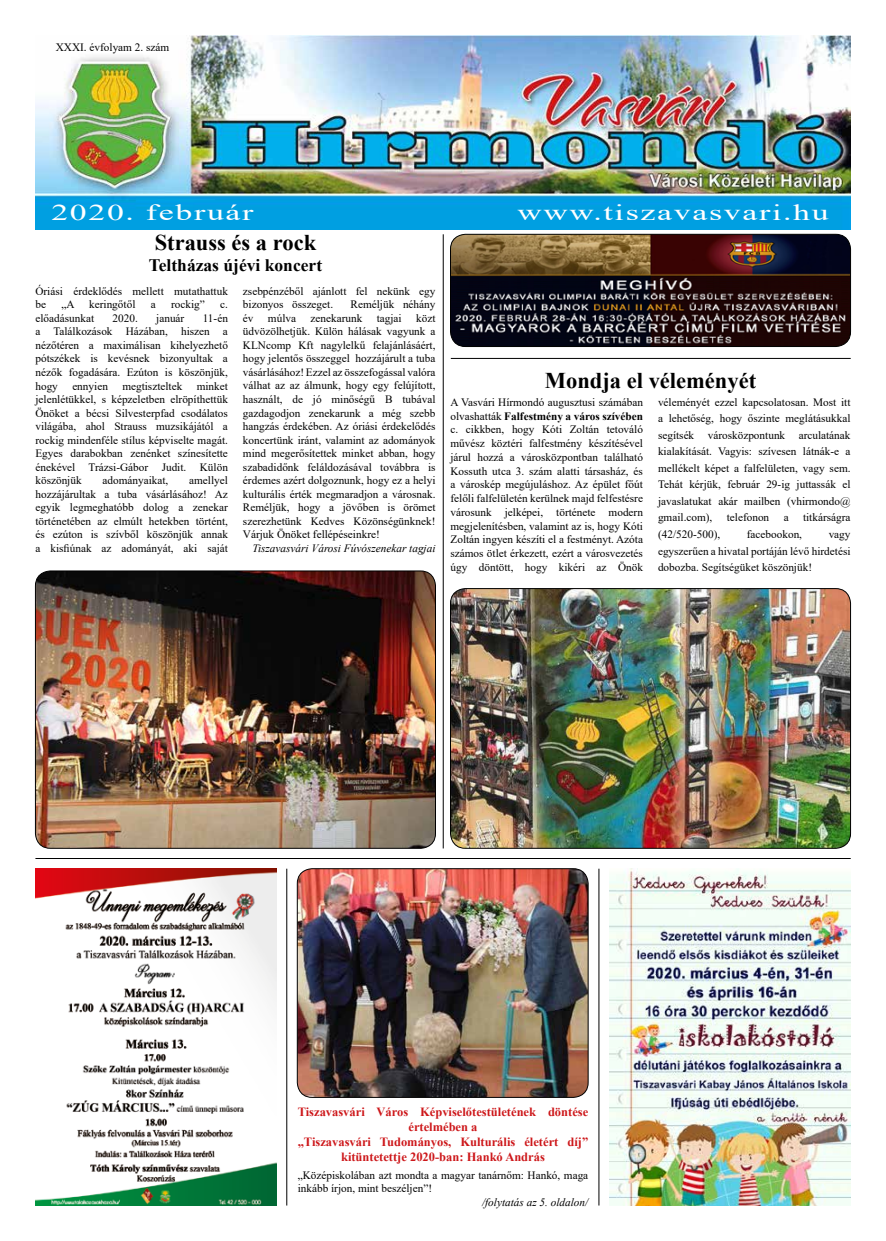
<style>
.page{position:relative;width:886px;height:1241px;background:#fff}
.page>*{position:absolute;margin:0;border:0;box-sizing:border-box;transform-origin:0 0}
.t1{font:700 22.5px "Times New Roman";color:#000}
.t2{font:22.5px "Times New Roman";letter-spacing:.05em;color:#fff;scale:1.5 1}
.t3{font:700 17.5px "Times New Roman";color:#000}
.t4{font:700 12.5px/15px "Times New Roman";color:#cd171a;text-align:center}
.t5{font:11.25px/13.5px "Times New Roman";color:#000;text-align:justify}
.t6{font:italic 11.25px "Times New Roman";color:#000}
.s1{font-weight:700}
</style>
<div class="page">
<img style="left:35px;top:35px;width:815px;height:195px">
<img style="left:451px;top:234px;width:399px;height:112px">
<div style="left:450px;top:234px;width:401px;height:112px;border:1px solid #000;border-radius:15px"></div>
<img style="left:450px;top:588px;width:400px;height:260px">
<div style="left:450px;top:588px;width:401px;height:260px;border:1px solid #000;border-radius:15px"></div>
<img style="left:297px;top:868px;width:291px;height:229px">
<div style="left:297px;top:868px;width:291px;height:229px;border:1px solid #000;border-radius:15px"></div>
<img style="left:35px;top:572px;width:400px;height:276px">
<div style="left:35px;top:570px;width:401px;height:278px;border:1px solid #000;border-radius:15px"></div>
<img style="left:609px;top:868px;width:241px;height:337px">
<img style="left:35px;top:868px;width:241px;height:337px">
<hr style="left:443px;top:234px;width:1px;height:614px;background:#000">
<hr style="left:286px;top:868px;width:1px;height:337px;background:#000">
<hr style="left:599px;top:868px;width:1px;height:337px;background:#000">
<hr style="left:451px;top:358px;width:400px;height:1px;background:#000">
<hr style="left:35px;top:858px;width:816px;height:1px;background:#000">
<p class="t5" style="left:56px;top:40px;width:115px">XXXI. évfolyam 2. szám</p>
<h1 class="t2" style="left:51px;top:197px;width:136px">2020. február</h1>
<h1 class="t2" style="left:517px;top:197px;width:209px">www.tiszavasvari.hu</h1>
<h1 class="t1" style="left:155px;top:226px;width:163px">Strauss és a rock</h1>
<h2 class="t3" style="left:149px;top:252px;width:175px">Teltházas újévi koncert</h2>
<p class="t5" style="left:35px;top:284px;width:194px">Óriási érdeklődés mellett mutathattuk be</p>
<p class="t5" style="left:61px;top:297px;width:15px">„A</p>
<p class="t5" style="left:89px;top:297px;width:48px">keringőtől</p>
<p class="t5" style="left:151px;top:297px;width:6px">a</p>
<p class="t5" style="left:171px;top:297px;width:35px">rockig”</p>
<p class="t5" style="left:220px;top:297px;width:9px">c.</p>
<p class="t5" style="left:35px;top:311px;width:60px">előadásunkat</p>
<p class="t5" style="left:113px;top:311px;width:27px">2020.</p>
<p class="t5" style="left:156px;top:311px;width:30px">január</p>
<p class="t5" style="left:35px;top:311px;width:194px;text-indent:167px">11-én a Találkozások Házában, hiszen a nézőtéren a maximálisan kihelyezhető pótszékek is kevésnek bizonyultak a nézők fogadására. Ezúton is köszönjük, hogy</p>
<p class="t5" style="left:35px;top:378px;width:194px;text-indent:161px">minket jelenlétükkel, s képzeletben elröpíthettük Önöket a bécsi Silvesterpfad csodálatos világába, ahol Strauss muzsikájától a rockig mindenféle stílus képviselte magát.<br>Egyes darabokban zenénket színesítette énekével Trázsi-Gábor Judit. Külön köszönjük</p>
<p class="t5" style="left:72px;top:378px;width:37px">ennyien</p>
<p class="t5" style="left:122px;top:378px;width:61px">megtiszteltek</p>
<p class="t5" style="left:35px;top:473px;width:194px;text-indent:154px">amellyel hozzájárultak a tuba vásárlásához! Az egyik legmeghatóbb dolog a zenekar történetében az elmúlt hetekben történt, és ezúton is szívből köszönjük annak a kisfiúnak az adományát, aki saját</p>
<p class="t5" style="left:102px;top:473px;width:67px">adományaikat,</p>
<p class="t5" style="left:243px;top:284px;width:194px">zsebpénzéből ajánlott fel nekünk egy bizonyos összeget.</p>
<p class="t5" style="left:351px;top:297px;width:86px">Reméljük néhány</p>
<p class="t5" style="left:243px;top:311px;width:12px">év</p>
<p class="t5" style="left:268px;top:311px;width:30px">múlva</p>
<p class="t5" style="left:310px;top:311px;width:53px">zenekarunk</p>
<p class="t5" style="left:377px;top:311px;width:26px">tagjai</p>
<p class="t5" style="left:243px;top:311px;width:194px;text-indent:173px">közt üdvözölhetjük. Külön hálásak vagyunk a KLNcomp Kft nagylelkű felajánlásáért, hogy jelentős összeggel hozzájárult a tuba vásárlásához! Ezzel az összefogással valóra válhat az az álmunk, hogy egy felújított, használt, de jó minőségű B tubával gazdagodjon zenekarunk a még szebb hangzás érdekében. Az óriási érdekelődés koncertünk iránt, valamint az adományok mind megerősítettek minket abban, hogy szabadidőnk feláldozásával továbbra is érdemes azért dolgoznunk, hogy ez a helyi kulturális érték megmaradjon a városnak.<br>Reméljük, hogy a jövőben is örömet szerezhetünk Kedves Közönségünknek!<br>Várjuk Önöket fellépéseinkre!</p>
<p class="t6" style="left:252px;top:540px;width:185px">Tiszavasvári Városi Fúvószenekar tagjai</p>
<h1 class="t1" style="left:545px;top:364px;width:213px">Mondja el véleményét</h1>
<p class="t5" style="left:450px;top:395px;width:194px">A Vasvári Hírmondó augusztusi számában olvashatták <span class="s1">Falfestmény a város szívében </span>c. cikkben, hogy Kóti Zoltán tetováló művész köztéri falfestmény készítésével járul hozzá a városközpontban található Kossuth utca 3. szám alatti társasház, és a városkép megújuláshoz. Az épület főút felőli falfelületén kerülnek majd felfestésre városunk jelképei, története modern megjelenítésben, valamint az is, hogy Kóti Zoltán ingyen készíti el a festményt. Azóta számos ötlet érkezett, ezért a városvezetés úgy döntött, hogy kikéri az Önök</p>
<p class="t5" style="left:658px;top:393px;width:194px;line-height:16.5px">véleményét ezzel kapcsolatosan. Most itt a lehetőség, hogy őszinte meglátásukkal segítsék városközpontunk arculatának kialakítását. Vagyis: szívesen látnák-e a mellékelt képet a falfelületen, vagy sem.<br>Tehát kérjük, február 29-ig juttassák el javaslatukat akár mailben (vhirmondo@ gmail.com),</p>
<p class="t5" style="left:727px;top:510px;width:44px">telefonon</p>
<p class="t5" style="left:784px;top:510px;width:6px">a</p>
<p class="t5" style="left:803px;top:510px;width:49px">titkárságra</p>
<p class="t5" style="left:658px;top:527px;width:64px">(42/520-500),</p>
<p class="t5" style="left:747px;top:527px;width:57px">facebookon,</p>
<p class="t5" style="left:658px;top:525px;width:194px;line-height:16.5px;text-indent:171px">vagy egyszerűen a hivatal portáján lévő hirdetési dobozba. Segítségüket köszönjük!</p>
<p class="t4" style="left:298px;top:1104px;width:292px">Tiszavasvári Város Képviselőtestületének döntése értelmében a<br>„Tiszavasvári Tudományos, Kulturális életért díj” kitüntetettje 2020-ban: Hankó András</p>
<p class="t5" style="left:298px;top:1167px;width:292px">„Középiskolában azt mondta a magyar tanárnőm: Hankó, maga inkább írjon, mint beszéljen”!</p>
<p class="t6" style="left:482px;top:1193px;width:108px">/folytatás az 5. oldalon/</p>
</div>
